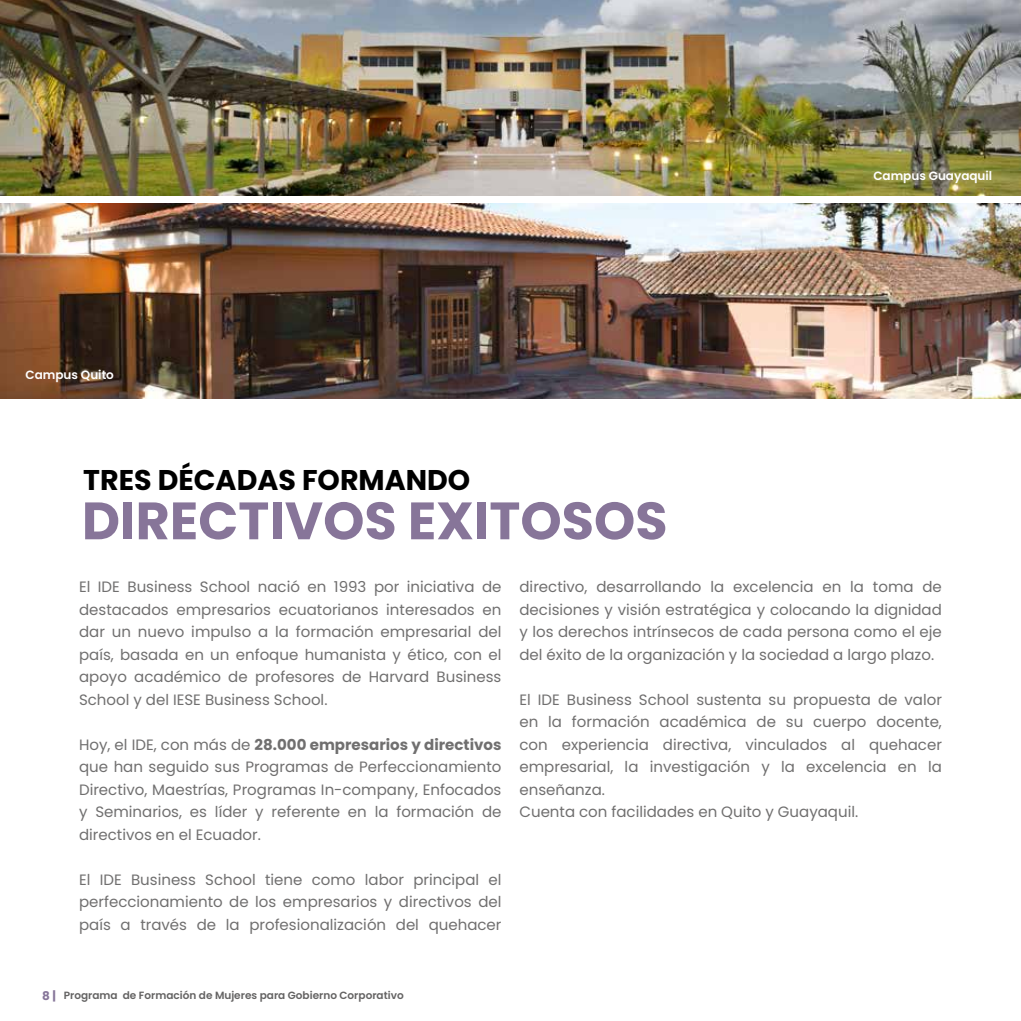
<style>
.page{position:relative;width:1021px;height:1021px;background:#fff}
.page>*{position:absolute;margin:0;border:0;box-sizing:border-box;transform-origin:0 0}
.t1{font:700 52.5px "Poppins";color:#877599}
.t2{font:700 28.5px "Poppins";color:#000}
.t3{font:15px/22.5px "Poppins";color:#706f6f;text-align:justify}
.t4{font:600 12px "Poppins";color:#fff}
.t5{font:600 10.5px "Poppins";color:#646363}
.s1{font-weight:700}
.s2{font-weight:700;font-size:12px;color:#87769a}
</style>
<div class="page">
<img style="left:0;top:0;width:1020px;height:196px">
<img style="left:0;top:203px;width:1020px;height:196px">
<p class="t4" style="left:26px;top:368px;width:90px">Campus Quito</p>
<h2 class="t2" style="left:83px;top:463px;width:388px">TRES DÉCADAS FORMANDO</h2>
<h1 class="t1" style="left:82px;top:490px;width:587px">DIRECTIVOS EXITOSOS</h1>
<p class="t4" style="left:873px;top:169px;width:120px">Campus Guayaquil</p>
<p class="t3" style="left:79px;top:575px;width:424px">El IDE Business School nació en 1993 por iniciativa de destacados empresarios ecuatorianos interesados en dar un nuevo impulso a la formación empresarial del país, basada en un enfoque humanista y ético, con el apoyo académico de profesores de Harvard Business School y del IESE Business School.</p>
<p class="t3" style="left:79px;top:733px;width:424px">Hoy, el IDE, con más de <span class="s1">28.000 empresarios y directivos </span>que han seguido sus Programas de Perfeccionamiento Directivo, Maestrías, Programas In-company, Enfocados y Seminarios, es líder y referente en la formación de directivos en el Ecuador.</p>
<p class="t3" style="left:79px;top:868px;width:424px">El IDE Business School tiene como labor principal el perfeccionamiento de los empresarios y directivos del país a través de la profesionalización del quehacer</p>
<p class="t3" style="left:519px;top:575px;width:424px">directivo, desarrollando la excelencia en la toma de decisiones y visión estratégica y colocando la dignidad y los derechos intrínsecos de cada persona como el eje del éxito de la organización y la sociedad a largo plazo.</p>
<p class="t3" style="left:519px;top:688px;width:424px;text-align:left">El IDE Business School sustenta su propuesta de valor en la formación académica de su cuerpo docente, con experiencia directiva, vinculados al quehacer empresarial, la investigación y la excelencia en la enseñanza.<br>Cuenta con facilidades en Quito y Guayaquil.</p>
<p class="t5" style="left:42px;top:989px;width:363px"><span class="s2">8 |</span> Programa de Formación de Mujeres para Gobierno Corporativo</p>
</div>
